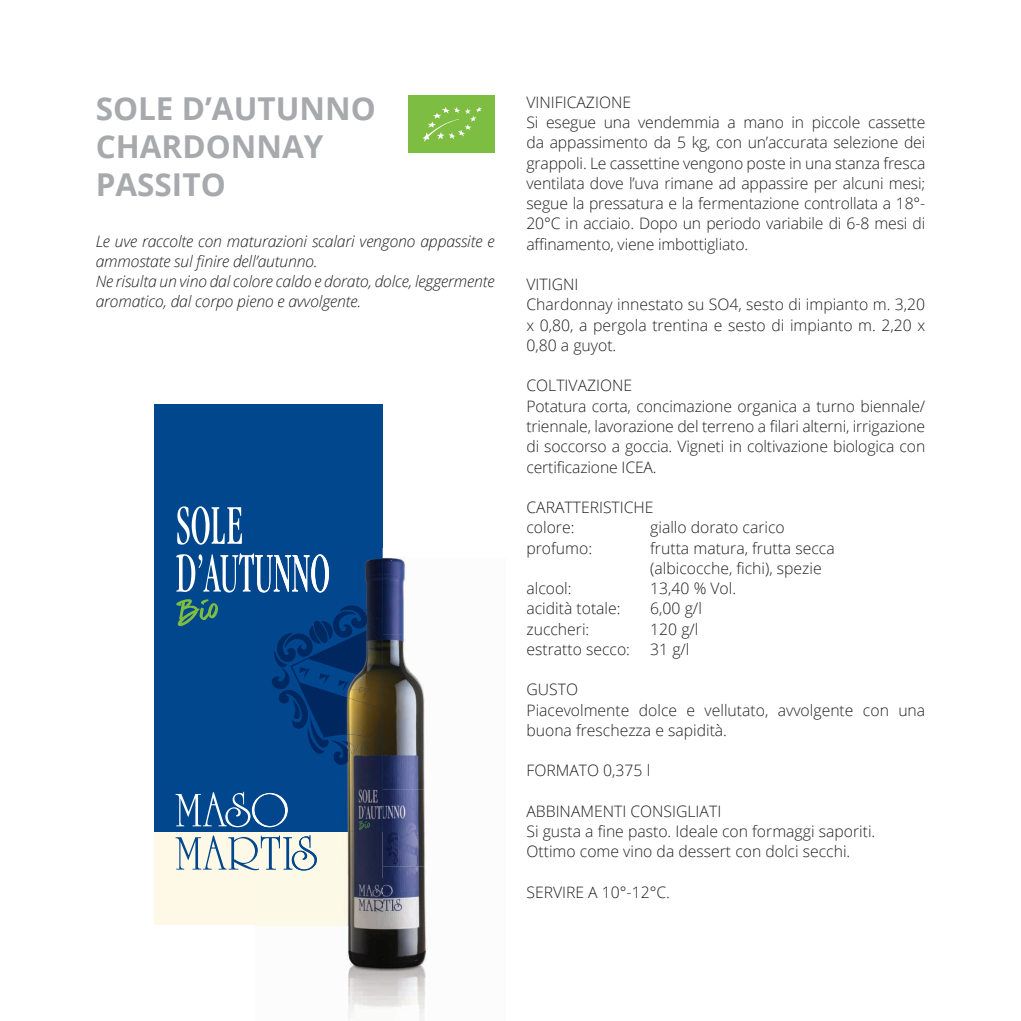
<style>
.page{position:relative;width:1021px;height:1021px;background:#fff}
.page>*{position:absolute;margin:0;border:0;box-sizing:border-box;transform-origin:0 0}
.t1{font:700 31.5px/38.2px "Open Sans";color:#a8a9ad}
.t2{font:300 15.75px/20.2px "Open Sans";letter-spacing:-.01em;color:#231f20}
.t3{font:italic 300 15.75px/20.2px "Open Sans";letter-spacing:-.01em;color:#231f20}
</style>
<div class="page">
<div style="left:154px;top:405px;width:229px;height:520px;background:#fef9e7"></div>
<div style="left:154px;top:405px;width:229px;height:427px;background:#01478d"></div>
<svg style="left:177px;top:506px;width:65px;height:38px"></svg>
<svg style="left:176px;top:553px;width:79px;height:39px"></svg>
<svg style="left:176px;top:791px;width:79px;height:36px"></svg>
<svg style="left:176px;top:835px;width:79px;height:35px"></svg>
<svg style="left:176px;top:599px;width:42px;height:27px"></svg>
<div style="left:408px;top:96px;width:86px;height:57px;background:#7dbd41"></div>
<svg style="left:423px;top:107px;width:59px;height:35px"></svg>
<img style="left:255px;top:404px;width:125px;height:1px">
<img style="left:383px;top:557px;width:42px;height:309px">
<img style="left:255px;top:925px;width:125px;height:95px">
<img style="left:380px;top:866px;width:48px;height:154px">
<img style="left:255px;top:548px;width:128px;height:377px">
<img style="left:255px;top:554px;width:74px;height:38px">
<img style="left:255px;top:792px;width:33px;height:35px">
<img style="left:255px;top:842px;width:4px;height:28px">
<img style="left:261px;top:835px;width:19px;height:34px">
<img style="left:283px;top:837px;width:9px;height:32px">
<img style="left:292px;top:835px;width:25px;height:35px">
<svg style="left:272px;top:605px;width:111px;height:157px"></svg>
<img style="left:373px;top:625px;width:10px;height:15px">
<img style="left:367px;top:609px;width:6px;height:18px">
<img style="left:333px;top:611px;width:23px;height:26px">
<img style="left:340px;top:605px;width:27px;height:23px">
<img style="left:314px;top:621px;width:13px;height:21px">
<img style="left:321px;top:621px;width:12px;height:18px">
<img style="left:274px;top:651px;width:13px;height:16px">
<img style="left:295px;top:633px;width:18px;height:23px">
<img style="left:277px;top:633px;width:18px;height:29px">
<img style="left:309px;top:625px;width:12px;height:18px">
<img style="left:307px;top:718px;width:43px;height:47px">
<h1 class="t1" style="left:96px;top:88px;width:282px">SOLE D’AUTUNNO<br>CHARDONNAY<br>PASSITO</h1>
<p class="t3" style="left:96px;top:230px;width:400px">Le uve raccolte con maturazioni scalari vengono appassite e ammostate sul finire dell’autunno.<br>Ne risulta un vino dal colore caldo e dorato, dolce, leggermente aromatico, dal corpo pieno e avvolgente.</p>
<p class="t2" style="left:526px;top:91px;width:400px">VINIFICAZIONE<br>Si esegue una vendemmia a mano in piccole cassette da appassimento da 5 kg, con un’accurata selezione dei grappoli. Le cassettine vengono poste in una stanza fresca ventilata dove l’uva rimane ad appassire per alcuni mesi; segue la pressatura e la fermentazione controllata a 18°- 20°C in acciaio. Dopo un periodo variabile di 6-8 mesi di affinamento, viene imbottigliato.</p>
<p class="t2" style="left:526px;top:274px;width:400px">VITIGNI<br>Chardonnay innestato su SO4, sesto di impianto m. 3,20 x 0,80, a pergola trentina e sesto di impianto m. 2,20 x<br>0,80 a guyot.</p>
<p class="t2" style="left:526px;top:375px;width:400px">COLTIVAZIONE<br>Potatura corta, concimazione organica a turno biennale/ triennale, lavorazione del terreno a filari alterni, irrigazione di soccorso a goccia. Vigneti in coltivazione biologica con certificazione ICEA.</p>
<p class="t2" style="left:526px;top:497px;width:129px">CARATTERISTICHE colore:</p>
<p class="t2" style="left:650px;top:517px;width:136px">giallo dorato carico</p>
<p class="t2" style="left:526px;top:537px;width:67px">profumo:</p>
<p class="t2" style="left:650px;top:537px;width:186px">frutta matura, frutta secca (albicocche, fichi), spezie</p>
<p class="t2" style="left:526px;top:578px;width:47px">alcool:</p>
<p class="t2" style="left:650px;top:578px;width:87px">13,40 % Vol.</p>
<p class="t2" style="left:526px;top:598px;width:96px">acidità totale:</p>
<p class="t2" style="left:650px;top:598px;width:53px">6,00 g/l</p>
<p class="t2" style="left:526px;top:618px;width:64px">zuccheri:</p>
<p class="t2" style="left:650px;top:618px;width:50px">120 g/l</p>
<p class="t2" style="left:526px;top:638px;width:105px">estratto secco:</p>
<p class="t2" style="left:650px;top:638px;width:41px">31 g/l</p>
<p class="t2" style="left:526px;top:679px;width:400px">GUSTO<br>Piacevolmente dolce e vellutato, avvolgente con una buona freschezza e sapidità.</p>
<p class="t2" style="left:526px;top:760px;width:125px">FORMATO 0,375 l</p>
<p class="t2" style="left:526px;top:800px;width:350px">ABBINAMENTI CONSIGLIATI<br>Si gusta a fine pasto. Ideale con formaggi saporiti.<br>Ottimo come vino da dessert con dolci secchi.</p>
<p class="t2" style="left:526px;top:881px;width:145px">SERVIRE A 10°-12°C.</p>
</div>
